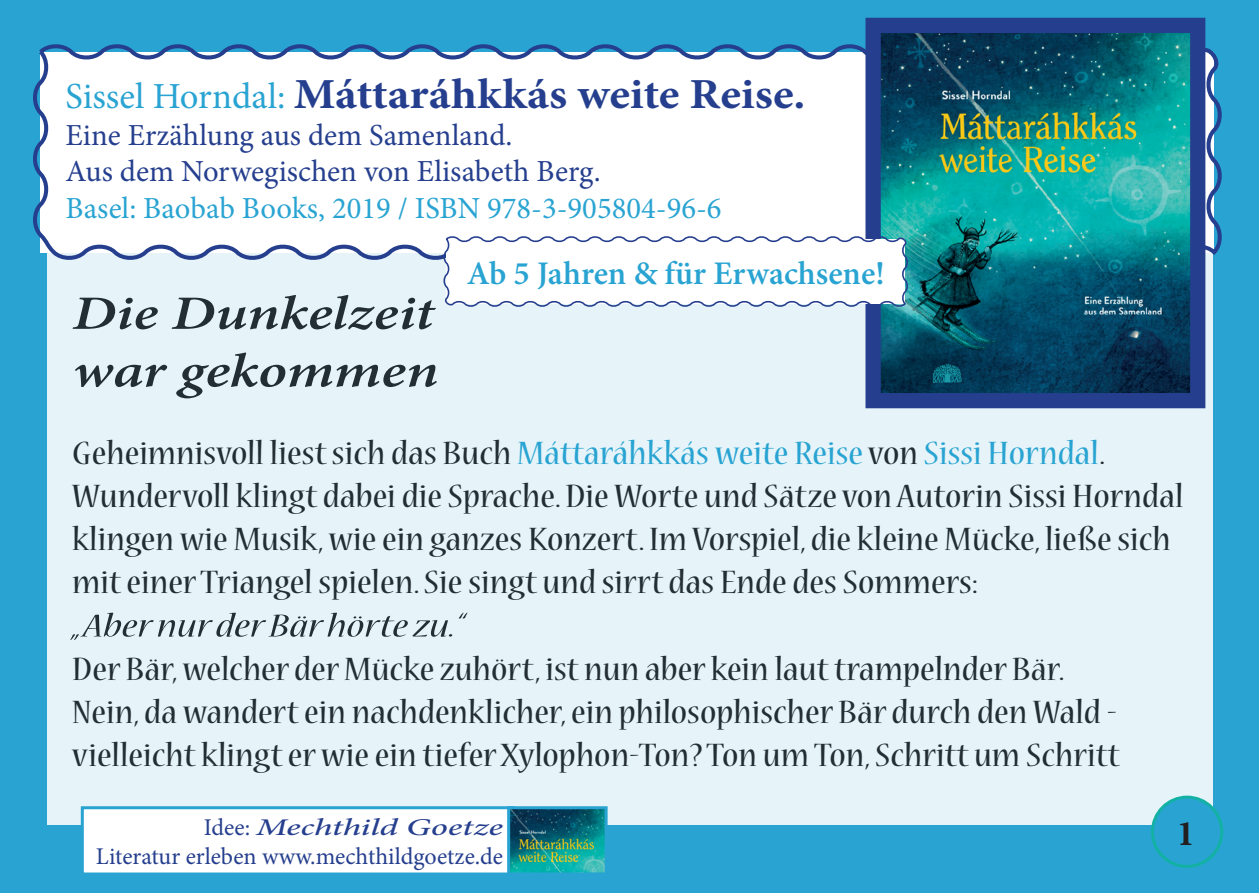
<style>
.page{position:relative;width:1259px;height:893px;background:#29a4d2}
.page>*{position:absolute;margin:0;border:0;box-sizing:border-box;transform-origin:0 0}
.t1{font:italic 600 48px/57.6px "Minion Pro";letter-spacing:-.005em;color:#231f20;scale:1.25 1}
.t2{font:700 42.9px "Minion Pro";letter-spacing:-.005em;color:#253f8e;scale:1.1 1}
.t3{font:condensed 36px/43.2px "Nueva Std";color:#231f20;scale:1.25 1}
.t4{font:italic condensed 36px "Nueva Std";color:#231f20;scale:1.5 1}
.t5{font:700 36px "Minion Pro";color:#231f20}
.t6{font:600 33px "Minion Pro";color:#29a4d2}
.t7{font:30.6px/36.6px "Minion Pro";color:#253f8e}
.t8{font:30.6px "Minion Pro";color:#29a4d2}
.t9{font:24px/28.8px "Minion Pro";color:#253f8e;text-align:right}
.s1{font-weight:400;font-size:36.6px;color:#29a4d2}
.s2{color:#29a4d2}
.s3{font-weight:500;font-style:italic}
</style>
<div class="page">
<div style="left:47px;top:68px;width:1165px;height:757px;background:#e6f4f9"></div>
<div style="left:1152px;top:797px;width:69px;height:69px;background:#29a4d2;border-radius:50%"></div>
<div style="left:1151px;top:796px;width:72px;height:72px;border:3px solid #13b1a4;border-radius:50%"></div>
<svg style="left:33px;top:39px;width:1189px;height:226px;background:#e7f1f7"></svg>
<img style="left:881px;top:34px;width:308px;height:358px">
<div style="left:865px;top:18px;width:340px;height:390px;border:15px solid #253f8e"></div>
<div style="left:82px;top:808px;width:431px;height:66px;background:#fff"></div>
<div style="left:81px;top:806px;width:433px;height:69px;border:3px solid #29a4d2"></div>
<img style="left:511px;top:810px;width:92px;height:61px">
<div style="left:507px;top:806px;width:100px;height:69px;border:3px solid #29a4d2"></div>
<svg style="left:441px;top:234px;width:469px;height:75px;background:#eef2f6"></svg>
<p class="t2" style="left:66px;top:64px;width:674px"><span class="s1">Sissel Horndal:</span> Máttaráhkkás weite Reise.</p>
<p class="t7" style="left:66px;top:117px;width:536px">Eine Erzählung aus dem Samenland.<br>Aus dem Norwegischen von Elisabeth Berg.</p>
<p class="t8" style="left:66px;top:188px;width:657px">Basel: Baobab Books, 2019 / ISBN 978-3-905804-96-6</p>
<h1 class="t1" style="left:72px;top:284px;width:294px">Die Dunkelzeit war gekommen</h1>
<p class="t6" style="left:467px;top:250px;width:419px">Ab 5 Jahren &amp; für Erwachsene!</p>
<p class="t3" style="left:72px;top:433px;width:890px">Geheimnisvoll liest sich das Buch <span class="s2">Máttaráhkkás weite Reise</span> von <span class="s2">Sissi Horndal</span>.<br>Wundervoll klingt dabei die Sprache. Die Worte und Sätze von Autorin Sissi Horndal klingen wie Musik, wie ein ganzes Konzert. Im Vorspiel, die kleine Mücke, ließe sich mit einer Triangel spielen. Sie singt und sirrt das Ende des Sommers:</p>
<p class="t4" style="left:72px;top:610px;width:263px">„Aber nur der Bär hörte zu.“</p>
<p class="t3" style="left:72px;top:649px;width:839px">Der Bär, welcher der Mücke zuhört, ist nun aber kein laut trampelnder Bär.<br>Nein, da wandert ein nachdenklicher, ein philosophischer Bär durch den Wald - vielleicht klingt er wie ein tiefer Xylophon-Ton? Ton um Ton, Schritt um Schritt</p>
<p class="t9" style="left:96px;top:813px;width:409px">Idee: <span class="s3">Mechthild Goetze<br></span>Literatur erleben www.mechthildgoetze.de</p>
<p class="t5" style="left:1177px;top:808px;width:19px">1</p>
</div>
